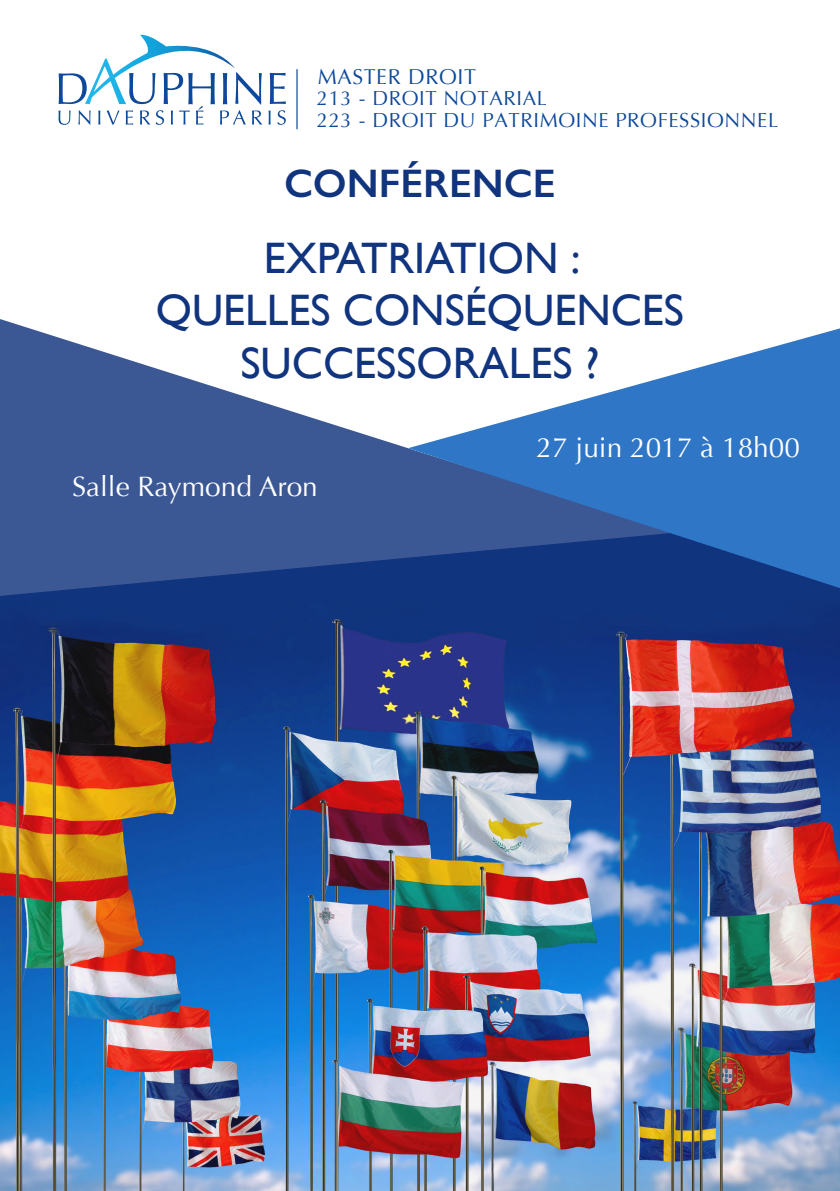
<style>
.page{position:relative;width:840px;height:1191px;background:#fff}
.page>*{position:absolute;margin:0;border:0;box-sizing:border-box;transform-origin:0 0}
.t1{font:44px/52.8px "Gill Sans";color:#10347e;text-align:center}
.t2{font:600 40px "Gill Sans";color:#10347e}
.t3{font:28px "Optima";color:#fff}
.t4{font:21.4px "Optima";letter-spacing:.03em;color:#0d499a}
.t5{font:20.2px/22.6px "Optima";letter-spacing:.03em;color:#0d499a}
</style>
<div class="page">
<img style="left:0;top:588px;width:839px;height:603px">
<svg style="left:0;top:319px;width:674px;height:277px;fill:#3b5895"></svg>
<svg style="left:408px;top:328px;width:431px;height:260px;fill:#3076c6"></svg>
<svg style="left:269px;top:73px;width:17px;height:31px"></svg>
<svg style="left:268px;top:110px;width:2px;height:15px"></svg>
<svg style="left:277px;top:110px;width:8px;height:15px"></svg>
<svg style="left:58px;top:34px;width:204px;height:91px"></svg>
<hr style="left:296px;top:69px;width:1px;height:60px;background:#0d499a">
<p class="t4" style="left:317px;top:64px;width:160px">MASTER DROIT</p>
<p class="t5" style="left:317px;top:87px;width:462px">213 - DROIT NOTARIAL<br>223 - DROIT DU PATRIMOINE PROFESSIONNEL</p>
<p class="t2" style="left:284px;top:159px;width:273px">CONFÉRENCE</p>
<p class="t1" style="left:156px;top:231px;width:529px">EXPATRIATION :<br>QUELLES CONSÉQUENCES<br>SUCCESSORALES ?</p>
<p class="t3" style="left:72px;top:471px;width:247px">Salle Raymond Aron</p>
<p class="t3" style="left:536px;top:432px;width:265px">27 juin 2017 à 18h00</p>
</div>
